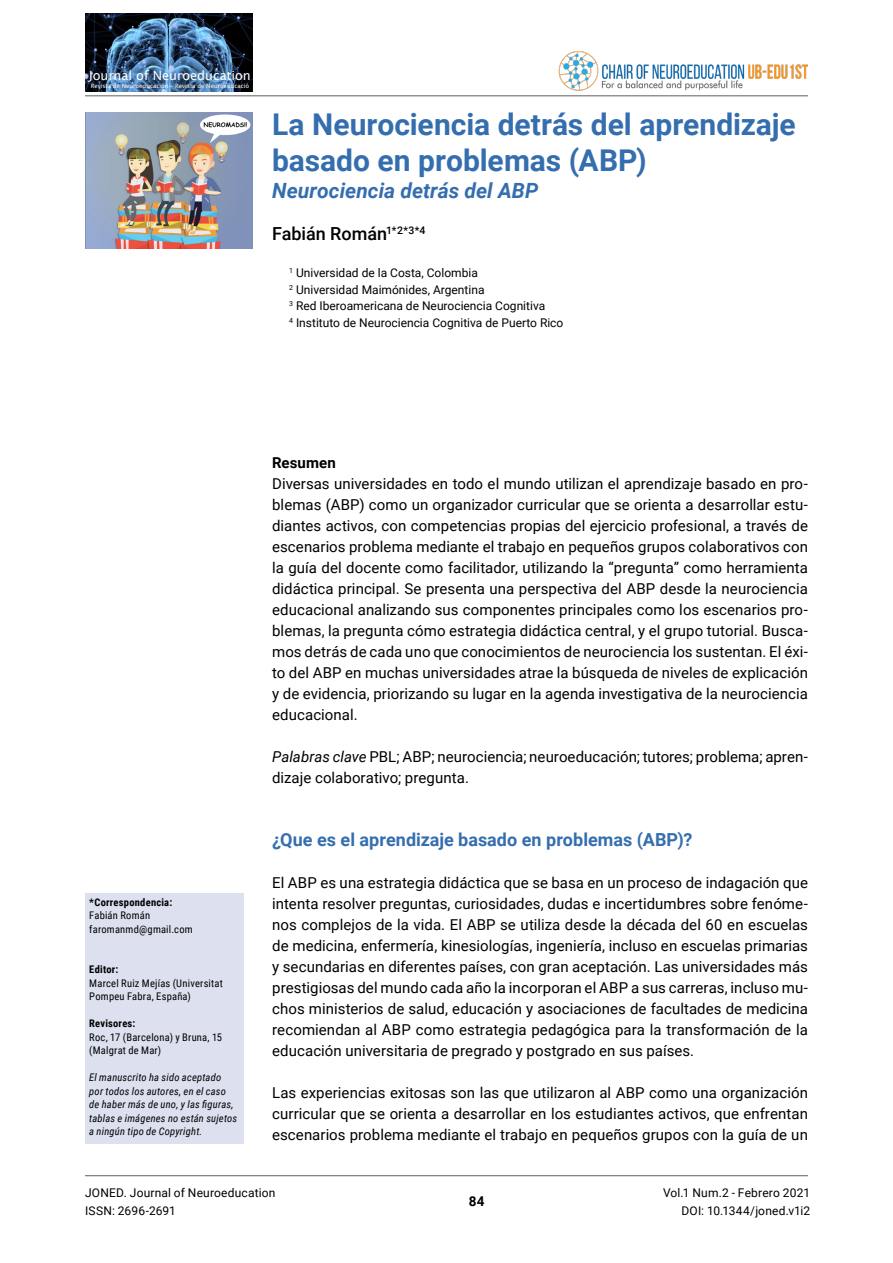
<style>
.page{position:relative;width:893px;height:1263px;background:#fff}
.page>*{position:absolute;margin:0;border:0;box-sizing:border-box;transform-origin:0 0}
.T1{font:700 30px/36px "Roboto";color:#356eaf}
.T1-SUBT{font:italic 700 21px "Roboto";color:#356eaf}
.T2-N{font:700 18px "Roboto";color:#356eaf}
.Autor{font:500 18px "Roboto";color:#000}
.RES{font:15px/21px "Roboto";letter-spacing:.005em;color:#000;text-align:justify}
.RES-T{font:700 15px "Roboto";letter-spacing:.005em;color:#000}
.t1{font:700 13.5px "Roboto";color:#000}
.t2{font:12.75px "Lucida Sans";color:#fff}
.Autor-datos{font:12px/18px "Roboto";color:#000}
.DATOS{font:italic 10.5px/13.5px "Roboto Condensed";letter-spacing:.02em;color:#000}
.DATOS-2{font:10.5px/13.5px "Roboto Condensed";letter-spacing:.02em;color:#000}
.DATOS-1{font:700 10.5px "Roboto Condensed";letter-spacing:.02em;color:#000}
.t3{font:6px "Lucida Sans";color:#fff}
.s1{font-style:italic}
</style>
<div class="page">
<hr style="left:85px;top:1175px;width:723px;height:1px;background:#707172">
<hr style="left:85px;top:95px;width:723px;height:1px;background:#707172">
<img style="left:85px;top:14px;width:167px;height:78px">
<img style="left:558px;top:52px;width:250px;height:39px">
<img style="left:85px;top:113px;width:167px;height:135px">
<div style="left:85px;top:894px;width:158px;height:250px;background:#dce0ef"></div>
<p class="t2" style="left:89px;top:68px;width:164px">Journal of Neuroeducation</p>
<p class="t3" style="left:91px;top:83px;width:160px">Revista de Neuroeducación – Revista de Neuroeducació</p>
<p class="T1" style="left:272px;top:105px;width:525px">La Neurociencia detrás del aprendizaje basado en problemas (ABP)</p>
<p class="T1-SUBT" style="left:272px;top:176px;width:268px">Neurociencia detrás del ABP</p>
<p class="Autor" style="left:272px;top:221px;width:155px">Fabián Román<sup>1*2*3*4</sup></p>
<p class="Autor-datos" style="left:289px;top:264px;width:190px"><sup>1</sup> Universidad de la Costa, Colombia</p>
<p class="Autor-datos" style="left:289px;top:280px;width:197px"><sup>2</sup> Universidad Maimónides, Argentina</p>
<p class="Autor-datos" style="left:289px;top:297px;width:258px"><sup>3</sup> Red Iberoamericana de Neurociencia Cognitiva</p>
<p class="Autor-datos" style="left:289px;top:313px;width:276px"><sup>4</sup> Instituto de Neurociencia Cognitiva de Puerto Rico</p>
<p class="DATOS-1" style="left:89px;top:895px;width:84px">*Correspondencia:</p>
<p class="DATOS-2" style="left:89px;top:908px;width:62px">Fabián Román</p>
<p class="DATOS-2" style="left:89px;top:922px;width:105px">faromanmd@gmail.com</p>
<p class="DATOS-1" style="left:89px;top:962px;width:31px">Editor:</p>
<p class="DATOS-2" style="left:89px;top:976px;width:135px">Marcel Ruiz Mejías (Universitat<br>Pompeu Fabra, España)</p>
<p class="DATOS-1" style="left:89px;top:1016px;width:48px">Revisores:</p>
<p class="DATOS-2" style="left:89px;top:1030px;width:134px">Roc, 17 (Barcelona) y Bruna, 15 (Malgrat de Mar)</p>
<p class="DATOS" style="left:89px;top:1070px;width:149px">El manuscrito ha sido aceptado por todos los autores, en el caso de haber más de uno, y las figuras, tablas e imágenes no están sujetos a ningún tipo de Copyright.</p>
<p class="RES-T" style="left:272px;top:452px;width:65px">Resumen</p>
<p class="RES" style="left:272px;top:472px;width:537px">Diversas universidades en todo el mundo utilizan el aprendizaje basado en pro&shy;blemas (ABP) como un organizador curricular que se orienta a desarrollar estu&shy;diantes activos, con competencias propias del ejercicio profesional, a través de escenarios problema mediante el trabajo en pequeños grupos colaborativos con la guía del docente como facilitador, utilizando la “pregunta” como herramienta didáctica principal. Se presenta una perspectiva del ABP desde la neurociencia educacional analizando sus componentes principales como los escenarios pro&shy;blemas, la pregunta cómo estrategia didáctica central, y el grupo tutorial. Busca&shy;mos detrás de cada uno que conocimientos de neurociencia los sustentan. El éxi&shy;to del ABP en muchas universidades atrae la búsqueda de niveles de explicación y de evidencia, priorizando su lugar en la agenda investigativa de la neurociencia educacional.</p>
<p class="RES" style="left:272px;top:745px;width:537px"><span class="s1">Palabras clave</span> PBL; ABP; neurociencia; neuroeducación; tutores; problema; apren&shy;dizaje colaborativo; pregunta.</p>
<p class="T2-N" style="left:272px;top:827px;width:422px">¿Que es el aprendizaje basado en problemas (ABP)?</p>
<p class="RES" style="left:272px;top:871px;width:537px">El ABP es una estrategia didáctica que se basa en un proceso de indagación que intenta resolver preguntas, curiosidades, dudas e incertidumbres sobre fenóme&shy;nos complejos de la vida. El ABP se utiliza desde la década del 60 en escuelas de medicina, enfermería, kinesiologías, ingeniería, incluso en escuelas primarias y secundarias en diferentes países, con gran aceptación. Las universidades más prestigiosas del mundo cada año la incorporan el ABP a sus carreras, incluso mu&shy;chos ministerios de salud, educación y asociaciones de facultades de medicina recomiendan al ABP como estrategia pedagógica para la transformación de la educación universitaria de pregrado y postgrado en sus países.</p>
<p class="RES" style="left:272px;top:1081px;width:537px">Las experiencias exitosas son las que utilizaron al ABP como una organización curricular que se orienta a desarrollar en los estudiantes activos, que enfrentan escenarios problema mediante el trabajo en pequeños grupos con la guía de un</p>
<p class="Autor-datos" style="left:85px;top:1183px;width:192px">JONED. Journal of Neuroeducation<br>ISSN: 2696-2691</p>
<p class="t1" style="left:469px;top:1192px;width:17px">84</p>
<p class="Autor-datos" style="left:663px;top:1183px;width:149px;text-align:right">Vol.1 Num.2 - Febrero 2021<br>DOI: 10.1344/joned.v1i2</p>
</div>
